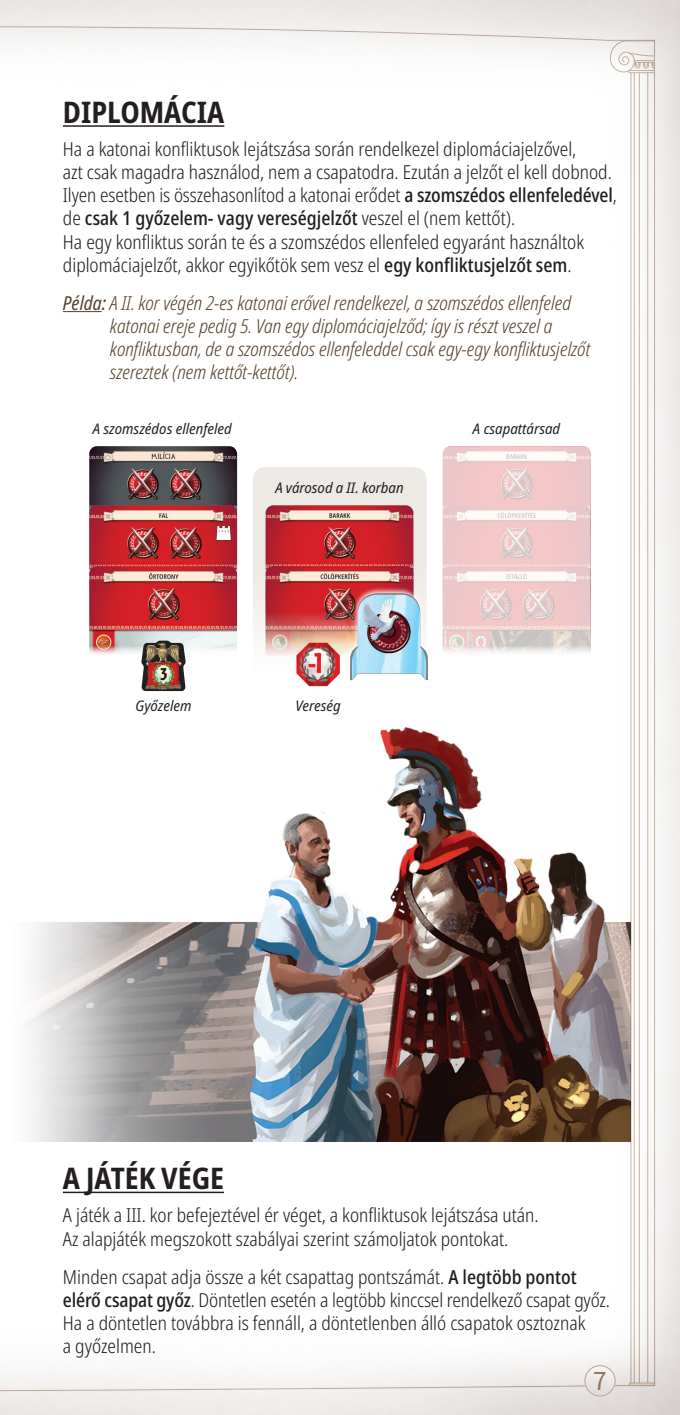
<style>
.page{position:relative;width:680px;height:1415px;background:#fff}
.page>*{position:absolute;margin:0;border:0;box-sizing:border-box;transform-origin:0 0}
.t1{font:700 condensed 29.75px "Noto Sans";color:#231f20}
.PAGE{font:24.5px "Noto Sans CJ Kjp";color:#937354}
.PARAGRAPH{font:300 condensed 19.25px/23.1px "Noto Sans";color:#231f20}
.PARAGRAPH___RETRAIT{font:300 condensed 19.25px/23.1px "Noto Sans";color:#231f20}
.EXEMPLE{font:italic 300 condensed 19.25px/23.1px "Noto Sans";color:#57422c}
.LEGENDES_NOIR_CENTRE{font:italic semi-condensed 14.7px "Noto Sans";color:#231f20}
.s1{font-weight:500}
.s2{font-weight:400}
</style>
<div class="page">
<img style="left:0;top:0;width:680px;height:1414px">
<img style="left:585px;top:1365px;width:30px;height:30px">
<div style="left:584px;top:1365px;width:31px;height:31px;border:1px solid #baa694;border-radius:50%"></div>
<hr style="left:63px;top:125px;width:161px;height:2px;background:#231f20">
<hr style="left:63px;top:311px;width:39px;height:1px;background:#57422c">
<img style="left:0;top:702px;width:630px;height:439px">
<hr style="left:63px;top:1191px;width:161px;height:2px;background:#231f20">
<svg style="left:253px;top:467px;width:173px;height:204px;background:#eeeae6"></svg>
<img style="left:265px;top:505px;width:148px;height:61px">
<img style="left:265px;top:566px;width:148px;height:90px">
<img style="left:89px;top:446px;width:148px;height:59px">
<img style="left:89px;top:505px;width:148px;height:61px">
<img style="left:89px;top:566px;width:148px;height:90px">
<svg style="left:345px;top:587px;width:88px;height:97px"></svg>
<img style="left:350px;top:592px;width:78px;height:88px">
<img style="left:296px;top:642px;width:44px;height:44px">
<svg style="left:141px;top:640px;width:45px;height:51px"></svg>
<img style="left:145px;top:643px;width:36px;height:46px">
<svg style="left:442px;top:446px;width:148px;height:209px;background:#edcfd0"></svg>
<h2 class="t1" style="left:63px;top:91px;width:163px">DIPLOMÁCIA</h2>
<p class="PARAGRAPH" style="left:63px;top:138px;width:550px">Ha a katonai konfliktusok lejátszása során rendelkezel diplomáciajelzővel,<br>azt csak magadra használod, nem a csapatodra. Ezután a jelzőt el kell dobnod.</p>
<p class="PARAGRAPH" style="left:63px;top:184px;width:555px">Ilyen esetben is összehasonlítod a katonai erődet <span class="s1">a szomszédos ellenfeledével</span>, de <span class="s1">csak 1 győzelem- vagy vereségjelzőt</span> veszel el (nem kettőt).</p>
<p class="PARAGRAPH___RETRAIT" style="left:63px;top:230px;width:522px">Ha egy konfliktus során te és a szomszédos ellenfeled egyaránt használtok diplomáciajelzőt, akkor egyikőtök sem vesz el <span class="s1">egy konfliktusjelzőt sem</span>.</p>
<p class="EXEMPLE" style="left:110px;top:291px;width:482px;text-indent:-47px"><span class="s2">Példa</span><span class="s1">:</span> A II. kor végén 2-es katonai erővel rendelkezel, a szomszédos ellenfeled katonai ereje pedig 5. Van egy diplomáciajelződ; így is részt veszel a konfliktusban, de a szomszédos ellenfeleddel csak egy-egy konfliktusjelzőt szereztek (nem kettőt-kettőt).</p>
<p class="LEGENDES_NOIR_CENTRE" style="left:93px;top:418px;width:141px">A szomszédos ellenfeled</p>
<p class="LEGENDES_NOIR_CENTRE" style="left:473px;top:418px;width:89px">A csapattársad</p>
<p class="LEGENDES_NOIR_CENTRE" style="left:275px;top:477px;width:130px">A városod a II. korban</p>
<p class="LEGENDES_NOIR_CENTRE" style="left:135px;top:695px;width:58px">Győzelem</p>
<p class="LEGENDES_NOIR_CENTRE" style="left:295px;top:695px;width:47px">Vereség</p>
<h2 class="t1" style="left:63px;top:1157px;width:163px">A JÁTÉK VÉGE</h2>
<p class="PARAGRAPH___RETRAIT" style="left:63px;top:1204px;width:477px">A játék a III. kor befejeztével ér véget, a konfliktusok lejátszása után.<br>Az alapjáték megszokott szabályai szerint számoljatok pontokat.</p>
<p class="PARAGRAPH" style="left:63px;top:1265px;width:548px">Minden csapat adja össze a két csapattag pontszámát. <span class="s1">A legtöbb pontot elérő csapat győz</span>. Döntetlen esetén a legtöbb kinccsel rendelkező csapat győz.<br>Ha a döntetlen továbbra is fennáll, a döntetlenben álló csapatok osztoznak<br>a győzelmen.</p>
<p class="PAGE" style="left:593px;top:1367px;width:15px">7</p>
</div>
